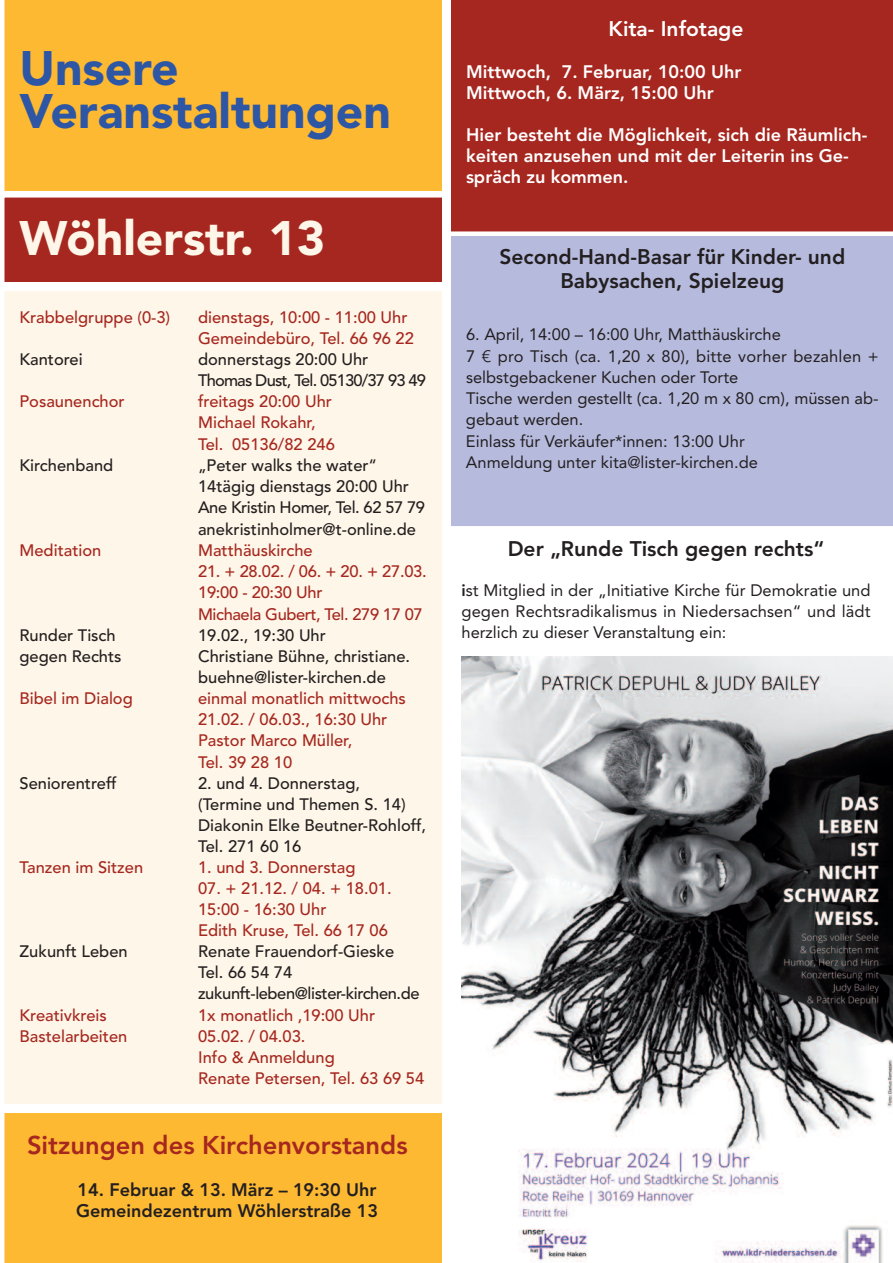
<style>
.page{position:relative;width:893px;height:1263px;background:#fff}
.page>*{position:absolute;margin:0;border:0;box-sizing:border-box;transform-origin:0 0}
.t1{font:900 48px/42.6px "Avenir";color:#2d56a5}
.t2{font:900 48px "Avenir";color:#fef6e8}
.t3{font:800 25.5px "Avenir";color:#a6271f}
.t4{font:800 21px/24px "Avenir";color:#231f20;text-align:center}
.t5{font:800 21px "Avenir";color:#fff}
.t6{font:800 18px/21px "Avenir";color:#fff}
.t7{font:800 18px/21px "Avenir";color:#231f20}
.t8{font:500 16.5px/21.3px "Avenir";color:#a6271f}
.t9{font:500 16.5px/21.3px "Avenir";color:#231f20}
.t10{font:16.5px/21.3px "Avenir";color:#231f20}
.t11{font:500 16.5px/21.3px "Avenir";letter-spacing:-.025em;color:#a6271f}
.t12{font:500 16.5px/21px "Avenir";letter-spacing:-.05em;color:#231f20}
.s1{font-weight:800}
</style>
<div class="page">
<div style="left:4px;top:291px;width:438px;height:813px;background:#fef6e8"></div>
<div style="left:4px;top:198px;width:438px;height:84px;background:#a6271f"></div>
<div style="left:0;top:193px;width:446px;height:94px;border:4px solid #fff"></div>
<div style="left:0;top:0;width:446px;height:195px;background:#fdb931"></div>
<div style="left:451px;top:0;width:442px;height:231px;background:#a6271f"></div>
<div style="left:4px;top:1113px;width:438px;height:150px;background:#fdb931"></div>
<div style="left:451px;top:231px;width:442px;height:295px;background:#b6badd"></div>
<img style="left:461px;top:656px;width:432px;height:607px">
<h1 class="t1" style="left:19px;top:46px;width:373px">Unsere<br>Veranstaltungen</h1>
<h1 class="t2" style="left:19px;top:197px;width:307px">Wöhlerstr. 13</h1>
<p class="t8" style="left:19px;top:305px;width:152px">Krabbelgruppe (0-3)</p>
<p class="t8" style="left:198px;top:306px;width:217px">dienstags, 10:00 - 11:00 Uhr<br>Gemeindebüro, Tel. 66 96 22</p>
<p class="t9" style="left:19px;top:347px;width:65px">Kantorei</p>
<p class="t12" style="left:198px;top:348px;width:229px">donnerstags 20:00 Uhr<br>Thomas Dust, Tel. 05130/37 93 49</p>
<p class="t8" style="left:19px;top:390px;width:107px">Posaunenchor</p>
<p class="t8" style="left:198px;top:390px;width:138px">freitags 20:00 Uhr<br>Michael Rokahr,<br>Tel. 05136/82 246</p>
<p class="t9" style="left:19px;top:453px;width:95px">Kirchenband</p>
<p class="t9" style="left:198px;top:453px;width:228px">„Peter walks the water“<br>14tägig dienstags 20:00 Uhr<br>Ane Kristin Homer, Tel. 62 57 79 anekristinholmer@t-online.de</p>
<p class="t8" style="left:19px;top:539px;width:83px">Meditation</p>
<p class="t8" style="left:198px;top:539px;width:116px">Matthäuskirche</p>
<p class="t11" style="left:198px;top:560px;width:230px">21. + 28.02. / 06. + 20. + 27.03.<br>19:00 - 20:30 Uhr<br>Michaela Gubert, Tel. 279 17 07</p>
<p class="t9" style="left:19px;top:623px;width:98px">Runder Tisch</p>
<p class="t9" style="left:198px;top:623px;width:129px">19.02., 19:30 Uhr</p>
<p class="t9" style="left:19px;top:645px;width:104px">gegen Rechts</p>
<p class="t9" style="left:198px;top:645px;width:214px">Christiane Bühne, christiane. buehne@lister-kirchen.de</p>
<p class="t8" style="left:19px;top:687px;width:115px">Bibel im Dialog</p>
<p class="t8" style="left:198px;top:687px;width:209px">einmal monatlich mittwochs<br>21.02. / 06.03., 16:30 Uhr<br>Pastor Marco Müller,<br>Tel. 39 28 10</p>
<p class="t9" style="left:19px;top:771px;width:99px">Seniorentreff</p>
<p class="t9" style="left:198px;top:771px;width:230px">2. und 4. Donnerstag, (Termine und Themen S. 14)<br>Diakonin Elke Beutner-Rohloff,<br>Tel. 271 60 16</p>
<p class="t8" style="left:19px;top:855px;width:125px">Tanzen im Sitzen</p>
<p class="t8" style="left:198px;top:855px;width:159px">1. und 3. Donnerstag</p>
<p class="t8" style="left:198px;top:876px;width:195px">07. + 21.12. / 04. + 18.01.<br>15:00 - 16:30 Uhr<br>Edith Kruse, Tel. 66 17 06</p>
<p class="t9" style="left:19px;top:939px;width:110px">Zukunft Leben</p>
<p class="t9" style="left:198px;top:939px;width:223px">Renate Frauendorf-Gieske<br>Tel. 66 54 74 zukunft-leben@lister-kirchen.de</p>
<p class="t8" style="left:19px;top:1003px;width:89px">Kreativkreis</p>
<p class="t8" style="left:198px;top:1003px;width:179px">1x monatlich ,19:00 Uhr</p>
<p class="t8" style="left:19px;top:1024px;width:109px">Bastelarbeiten</p>
<p class="t8" style="left:198px;top:1024px;width:228px">05.02. / 04.03.<br>Info &amp; Anmeldung<br>Renate Petersen, Tel. 63 69 54</p>
<h2 class="t3" style="left:27px;top:1121px;width:382px">Sitzungen des Kirchenvorstands</h2>
<p class="t7" style="left:76px;top:1177px;width:303px">14. Februar &amp; 13. März – 19:30 Uhr<br>Gemeindezentrum Wöhlerstraße 13</p>
<p class="t5" style="left:609px;top:10px;width:136px">Kita- Infotage</p>
<p class="t6" style="left:466px;top:60px;width:277px">Mittwoch, 7. Februar, 10:00 Uhr<br>Mittwoch, 6. März, 15:00 Uhr</p>
<p class="t6" style="left:466px;top:123px;width:403px">Hier besteht die Möglichkeit, sich die Räumlich&shy;keiten anzusehen und mit der Leiterin ins Ge&shy;spräch zu kommen.</p>
<p class="t4" style="left:499px;top:244px;width:347px">Second-Hand-Basar für Kinder- und<br>Babysachen, Spielzeug</p>
<p class="t10" style="left:466px;top:323px;width:414px">6. April, 14:00 – 16:00 Uhr, Matthäuskirche<br>7 € pro Tisch (ca. 1,20 x 80), bitte vorher bezahlen + selbstgebackener Kuchen oder Torte<br>Tische werden gestellt (ca. 1,20 m x 80 cm), müssen ab&shy;gebaut werden.<br>Einlass für Verkäufer*innen: 13:00 Uhr<br>Anmeldung unter kita@lister-kirchen.de</p>
<p class="t4" style="left:508px;top:535px;width:318px">Der „Runde Tisch gegen rechts“</p>
<p class="t10" style="left:461px;top:579px;width:410px;text-align:justify"><span class="s1">i</span>st Mitglied in der „Initiative Kirche für Demokratie und gegen Rechtsradikalismus in Niedersachsen“ und lädt herzlich zu dieser Veranstaltung ein:</p>
</div>
